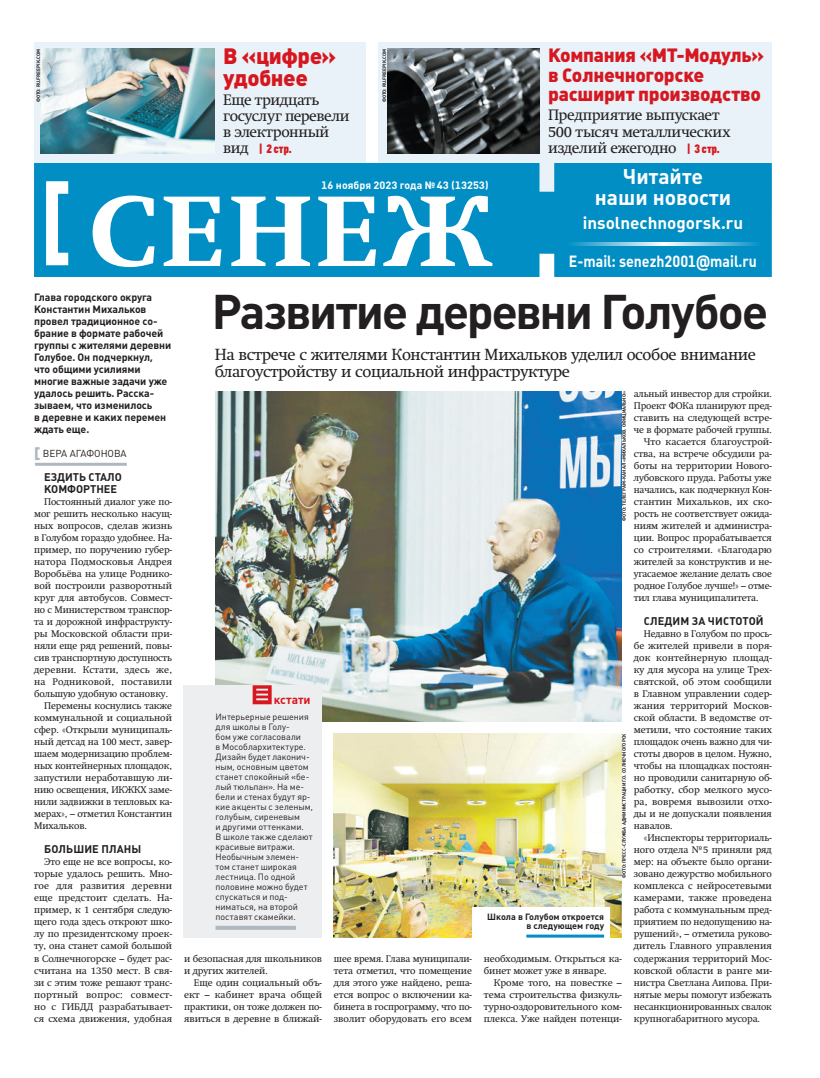
<style>
.page{position:relative;width:820px;height:1078px;background:#fff}
.page>*{position:absolute;margin:0;border:0;box-sizing:border-box;transform-origin:0 0}
.t1{font:97px "Swift Extra Bold C";letter-spacing:.045em;color:#fff}
.Текст_Заголовок_44{font:700 48px "Plumb";letter-spacing:-.045em;color:#231f20}
._1п_Анонс_Заголовок{font:900 22px/22px "Plumb";letter-spacing:-.02em;color:#d7171f}
.t2{font:700 21px/21px "Plumb";color:#fff;text-align:center}
._1п_Анонс_Заголовок-2{font:900 19px/19.4px "Plumb";letter-spacing:-.015em;color:#d7171f}
.t3{font:700 17px "Plumb";color:#fff}
.Текст_Рубрика_Подзаголовок{font:16px/17px "Swift C";letter-spacing:-.02em;color:#231f20}
.t4{font:700 16px "Plumb";color:#fff;scale:.88 1}
._1п_Анонс_Текст{font:15px/16px "Swift C";letter-spacing:-.01em;color:#231f20}
._1п_Анонс_Текст-2{font:900 12px "Plumb Cond";color:#d7171f}
.Врез_Рубрика{font:700 12px "Plumb";letter-spacing:-.005em;color:#d7171f}
.Текст_Главка{font:700 11px/12px "Plumb";color:#231f20}
.t5{font:700 10.6px "Plumb";color:#fff}
.Текст_Лид{font:700 10.5px/12px "Plumb";letter-spacing:-.01em;color:#231f20}
.t6{font:10px "Plumb";color:#231f20}
.Текст{font:9.6px/12px "Swift C";letter-spacing:-.01em;color:#231f20;text-align:justify}
.Врез_Текст{font:9px/10px "Plumb";color:#231f20}
.Фото_Подпись{font:700 9px/9px "Plumb";color:#231f20;text-align:right}
.Фото_Автор{font:700 4.9px "Plumb";letter-spacing:-.005em;color:#231f20}
.s1{font-family:"Swift C";font-weight:400;font-size:15px;color:#231f20}
.s2{font-family:"Plumb Cond";font-weight:900;font-size:12px;color:#d7171f}
.s3{font-weight:900;font-size:15px;color:#adb8c0}
</style>
<div class="page">
<div style="left:378px;top:43px;width:393px;height:168px;background:#e8f2f8"></div>
<div style="left:34px;top:43px;width:331px;height:126px;background:#e8f2f8"></div>
<img style="left:387px;top:49px;width:152px;height:104px">
<img style="left:41px;top:49px;width:174px;height:104px">
<hr style="left:35px;top:462px;width:92px;height:3px;background:#adb8c0">
<img style="left:215px;top:391px;width:406px;height:330px">
<div style="left:34px;top:163px;width:737px;height:114px;background:#008ec4"></div>
<svg style="left:46px;top:181px;width:22px;height:84px"></svg>
<hr style="left:565px;top:242px;width:195px;height:3px;background:#fff">
<img style="left:334px;top:733px;width:287px;height:204px">
<div style="left:184px;top:685px;width:138px;height:252px;background:#edeef0"></div>
<svg style="left:252px;top:685px;width:19px;height:19px"></svg>
<svg style="left:215px;top:925px;width:81px;height:4px"></svg>
<div style="left:472px;top:907px;width:137px;height:35px;background:#fff"></div>
<hr style="left:526px;top:934px;width:78px;height:3px;background:#008ec4">
<p class="_1п_Анонс_Заголовок" style="left:223px;top:45px;width:115px">В «цифре» удобнее</p>
<p class="_1п_Анонс_Текст" style="left:223px;top:92px;width:128px">Еще тридцать госуслуг перевели в электронный</p>
<p class="_1п_Анонс_Текст-2" style="left:223px;top:141px;width:70px"><span class="s1">вид</span> | 2 стр.</p>
<p class="Фото_Автор" style="left:35px;top:102px;width:55px;rotate:-90deg">ФОТО: RU.FREEPIK.COM</p>
<p class="Фото_Автор" style="left:381px;top:102px;width:55px;rotate:-90deg">ФОТО: RU.FREEPIK.COM</p>
<p class="t5" style="left:321px;top:178px;width:169px">16 ноября 2023 года №43 (13253)</p>
<p class="t1" style="left:89px;top:174px;width:404px">СЕНЕЖ</p>
<p class="_1п_Анонс_Заголовок-2" style="left:548px;top:45px;width:217px">Компания «МТ-Модуль» в Солнечногорске расширит производство</p>
<p class="_1п_Анонс_Текст" style="left:548px;top:107px;width:184px;line-height:16.4px">Предприятие выпускает<br>500 тысяч металлических изделий ежегодно <span class="s2">| 3 стр.</span></p>
<p class="t2" style="left:594px;top:165px;width:138px">Читайте наши новости</p>
<p class="t3" style="left:582px;top:211px;width:162px">insolnechnogorsk.ru</p>
<p class="t4" style="left:568px;top:250px;width:215px">E-mail: senezh2001@mail.ru</p>
<p class="Текст_Лид" style="left:34px;top:291px;width:139px">Глава городского округа<br>Константин Михальков провел традиционное со&shy;брание в формате рабочей группы с жителями деревни<br>Голубое. Он подчеркнул, что общими усилиями многие важные задачи уже удалось решить. Расска&shy;зываем, что изменилось<br>в деревне и каких перемен ждать еще.</p>
<p class="t6" style="left:34px;top:447px;width:94px"><span class="s3">[</span> ВЕРА АГАФОНОВА</p>
<p class="Текст_Главка" style="left:44px;top:470px;width:79px">ЕЗДИТЬ СТАЛО<br>КОМФОРТНЕЕ</p>
<p class="Текст" style="left:34px;top:495px;width:139px;text-indent:10px">Постоянный диалог уже по&shy;мог решить несколько насущ&shy;ных вопросов, сделав жизнь в Голубом гораздо удобнее. На&shy;пример, по поручению губер&shy;натора Подмосковья Андрея Воробьёва на улице Роднико&shy;вой построили разворотный круг для автобусов. Совмест&shy;но с Министерством транспор&shy;та и дорожной инфраструкту&shy;ры Московской области при&shy;няли еще ряд решений, повы&shy;сив транспортную доступность деревни. Кстати, здесь же, на Родниковой, поставили большую удобную остановку.</p>
<p class="Текст" style="left:34px;top:699px;width:139px;text-indent:10px">Перемены коснулись также коммунальной и социальной сфер. «Открыли муниципаль&shy;ный детсад на 100 мест, завер&shy;шаем модернизацию проблем&shy;ных контейнерных площадок, запустили неработавшую ли&shy;нию освещения, ИКЖКХ заме&shy;нили задвижки в тепловых ка&shy;мерах», – отметил Константин Михальков.</p>
<p class="Текст_Главка" style="left:44px;top:842px;width:99px">БОЛЬШИЕ ПЛАНЫ</p>
<p class="Текст" style="left:34px;top:855px;width:139px;text-indent:10px">Это еще не все вопросы, ко&shy;торые удалось решить. Мно&shy;гое для развития деревни еще предстоит сделать. На&shy;пример, к 1 сентября следую&shy;щего года здесь откроют шко&shy;лу по президентскому проек&shy;ту, она станет самой большой в Солнечногорске – будет рас&shy;считана на 1350 мест. В свя&shy;зи с этим тоже решают транс&shy;портный вопрос: совмест&shy;но с ГИБДД разрабатывает&shy;ся схема движения, удобная</p>
<p class="Текст_Заголовок_44" style="left:212px;top:281px;width:557px">Развитие деревни Голубое</p>
<p class="Текст_Рубрика_Подзаголовок" style="left:215px;top:345px;width:542px">На встрече с жителями Константин Михальков уделил особое внимание благоустройству и социальной инфраструктуре</p>
<p class="Врез_Рубрика" style="left:274px;top:692px;width:38px">кстати</p>
<p class="Врез_Текст" style="left:215px;top:711px;width:99px">Интерьерные решения для школы в Голу-<br>бом уже согласовали<br>в Мособлархитектуре.<br>Дизайн будет лаконич&shy;ным, основным цветом станет спокойный «бе&shy;лый тюльпан». На ме&shy;бели и стенах будут яр&shy;кие акценты с зеленым, голубым, сиреневым<br>и другими оттенками.<br>В школе также сделают красивые витражи.<br>Необычным элемен&shy;том станет широкая лестница. По одной половине можно будет спускаться и под&shy;ниматься, на второй поставят скамейки.</p>
<p class="Текст" style="left:184px;top:951px;width:139px">и безопасная для школьников и других жителей.</p>
<p class="Текст" style="left:184px;top:975px;width:139px;text-indent:10px">Еще один социальный объ&shy;ект – кабинет врача общей практики, он тоже должен по&shy;явиться в деревне в ближай-</p>
<p class="Текст" style="left:633px;top:387px;width:139px">альный инвестор для стройки.<br>Проект ФОКа планируют пред&shy;ставить на следующей встре&shy;че в формате рабочей группы.</p>
<p class="Текст" style="left:633px;top:435px;width:139px;text-indent:10px">Что касается благоустрой&shy;ства, на встрече обсудили ра&shy;боты на территории Нового&shy;лубовского пруда. Работы уже начались, как подчеркнул Кон&shy;стантин Михальков, их ско&shy;рость не соответствует ожида&shy;ниям жителей и администра&shy;ции. Вопрос прорабатывается со строителями. «Благодарю жителей за конструктив и не&shy;угасаемое желание делать свое родное Голубое лучше!» – отме&shy;тил глава муниципалитета.</p>
<p class="Текст_Главка" style="left:643px;top:614px;width:121px">СЛЕДИМ ЗА ЧИСТОТОЙ</p>
<p class="Текст" style="left:633px;top:627px;width:139px;text-indent:10px">Недавно в Голубом по прось&shy;бе жителей привели в поря&shy;док контейнерную площад&shy;ку для мусора на улице Трех&shy;святской, об этом сообщили в Главном управлении содер&shy;жания территорий Москов&shy;ской области. В ведомстве от&shy;метили, что состояние таких площадок очень важно для чи&shy;стоты дворов в целом. Нужно, чтобы на площадках постоян&shy;но проводили санитарную об&shy;работку, сбор мелкого мусо&shy;ра, вовремя вывозили отхо&shy;ды и не допускали появления навалов.</p>
<p class="Текст" style="left:633px;top:831px;width:139px;text-indent:10px">«Инспекторы территориаль&shy;ного отдела №5 приняли ряд мер: на объекте было органи&shy;зовано дежурство мобильного комплекса с нейросетевыми камерами, также проведена работа с коммунальным пред&shy;приятием по недопущению на&shy;рушений», – отметила руково&shy;дитель Главного управления содержания территорий Мос&shy;ковской области в ранге ми&shy;нистра Светлана Аипова. При&shy;нятые меры помогут избежать несанкционированных свалок крупногабаритного мусора.</p>
<p class="Фото_Автор" style="left:620px;top:520px;width:131px;rotate:-90deg">ФОТО: ТЕЛЕГРАМ-КАНАЛ «МИХАЛЬКОВ. ОФИЦИАЛЬНО»</p>
<p class="Фото_Автор" style="left:620px;top:877px;width:146px;rotate:-90deg">ФОТО: ПРЕСС-СЛУЖБА АДМИНИСТРАЦИИ Г.О. СОЛНЕЧНОГОРСК</p>
<p class="Фото_Подпись" style="left:487px;top:911px;width:118px">Школа в Голубом откроется в следующем году</p>
<p class="Текст" style="left:334px;top:951px;width:139px">шее время. Глава муниципали&shy;тета отметил, что помещение для этого уже найдено, реша&shy;ется вопрос о включении ка&shy;бинета в госпрограмму, что по&shy;зволит оборудовать его всем</p>
<p class="Текст" style="left:483px;top:951px;width:139px">необходимым. Открыться ка&shy;бинет может уже в январе.</p>
<p class="Текст" style="left:483px;top:975px;width:139px;text-indent:10px">Кроме того, на повестке – тема строительства физкуль&shy;турно-оздоровительного ком&shy;плекса. Уже найден потенци-</p>
</div>
